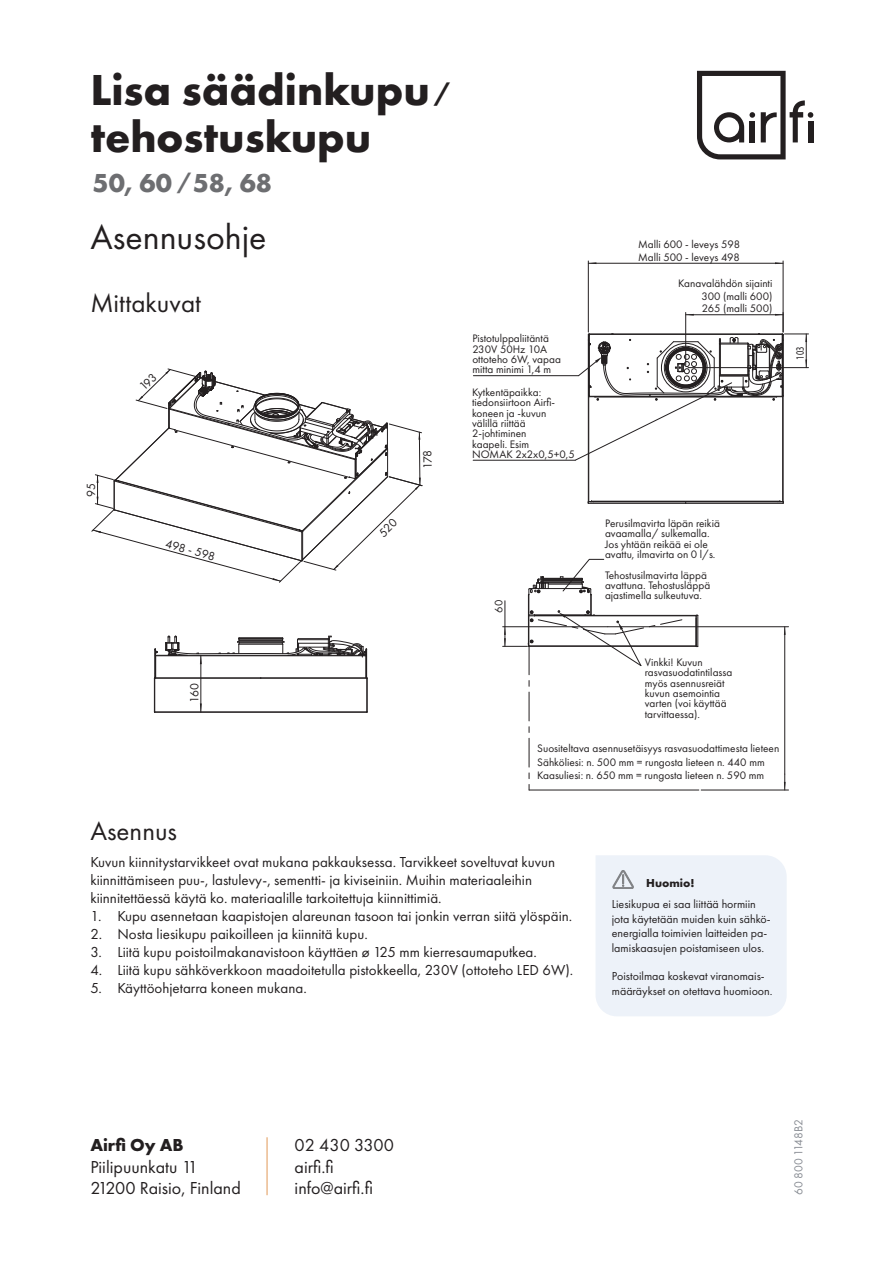
<style>
.page{position:relative;width:893px;height:1263px;background:#fff}
.page>*{position:absolute;margin:0;border:0;box-sizing:border-box;transform-origin:0 0}
.t1{font:700 45px/46.5px "Futura PT";color:#231f20}
.t2{font:36px "Futura PT";color:#231f20}
.t3{font:27px "Futura PT";color:#231f20}
.t4{font:700 27px "Futura PT";color:#6d6e71}
.t5{font:18px/21.6px "Futura PT";color:#231f20}
.t6{font:700 18px "Futura PT";color:#231f20}
.t7{font:15px/18px "Futura PT";color:#231f20}
.t8{font:12.3px "Futura PT";color:#231f20}
.t9{font:12px/14.4px "Futura PT";color:#231f20}
.t10{font:12px "Futura PT";color:#898d94}
.t11{font:700 12px "Futura PT";color:#231f20}
.t12{font:11.25px/10.4px "Futura PT";color:#231f20}
.t13{font:11.25px "Myriad Pro";color:#231f20;scale:.75 1}
.s1{font-size:25.5px}
.s2{font-size:22.5px}
</style>
<div class="page">
<svg style="left:697px;top:71px;width:116px;height:88px"></svg>
<hr style="left:267px;top:1137px;width:1px;height:58px;background:#e19856">
<div style="left:596px;top:855px;width:191px;height:161px;background:#edf2f9"></div>
<hr style="left:367px;top:678px;width:1px;height:34px;background:#231f20">
<hr style="left:155px;top:677px;width:106px;height:1px;background:#231f20">
<hr style="left:154px;top:678px;width:1px;height:34px;background:#231f20">
<hr style="left:155px;top:712px;width:212px;height:1px;background:#231f20">
<hr style="left:366px;top:678px;width:1px;height:34px;background:#231f20">
<hr style="left:155px;top:678px;width:106px;height:1px;background:#231f20">
<hr style="left:156px;top:655px;width:210px;height:1px;background:#231f20">
<svg style="left:154px;top:649px;width:4px;height:30px"></svg>
<svg style="left:165px;top:635px;width:203px;height:44px"></svg>
<hr style="left:201px;top:655px;width:1px;height:57px;background:#231f20">
<hr style="left:686px;top:503px;width:97px;height:1px;background:#231f20">
<hr style="left:588px;top:503px;width:98px;height:1px;background:#231f20">
<hr style="left:783px;top:340px;width:1px;height:162px;background:#231f20">
<svg style="left:778px;top:501px;width:6px;height:3px"></svg>
<hr style="left:592px;top:501px;width:188px;height:1px;background:#231f20">
<svg style="left:588px;top:501px;width:6px;height:3px"></svg>
<hr style="left:782px;top:396px;width:1px;height:106px;background:#231f20">
<hr style="left:588px;top:396px;width:1px;height:106px;background:#231f20">
<hr style="left:473px;top:375px;width:106px;height:1px;background:#231f20">
<hr style="left:473px;top:460px;width:102px;height:1px;background:#231f20">
<hr style="left:588px;top:261px;width:1px;height:71px;background:#231f20">
<hr style="left:783px;top:261px;width:1px;height:71px;background:#231f20">
<hr style="left:588px;top:263px;width:195px;height:1px;background:#231f20">
<svg style="left:574px;top:312px;width:234px;height:149px"></svg>
<hr style="left:688px;top:367px;width:120px;height:1px;background:#231f20">
<hr style="left:806px;top:334px;width:1px;height:34px;background:#231f20">
<hr style="left:529px;top:646px;width:167px;height:1px;background:#231f20">
<hr style="left:534px;top:615px;width:162px;height:1px;background:#231f20">
<svg style="left:695px;top:615px;width:4px;height:32px"></svg>
<hr style="left:529px;top:790px;width:170px;height:1px;background:#231f20">
<hr style="left:701px;top:790px;width:87px;height:1px;background:#231f20">
<hr style="left:608px;top:626px;width:180px;height:1px;background:#231f20">
<svg style="left:784px;top:774px;width:2px;height:16px"></svg>
<hr style="left:784px;top:627px;width:1px;height:147px;background:#231f20">
<svg style="left:503px;top:559px;width:179px;height:231px"></svg>
<svg style="left:91px;top:368px;width:332px;height:215px"></svg>
<h1 class="t1" style="left:90px;top:70px;width:363px">Lisa säädinkupu <span class="s1">/ </span>tehostuskupu</h1>
<h3 class="t4" style="left:93px;top:172px;width:181px">50, 60 <span class="s2">/</span>58, 68</h3>
<h2 class="t2" style="left:90px;top:222px;width:178px">Asennusohje</h2>
<h3 class="t3" style="left:90px;top:291px;width:112px">Mittakuvat</h3>
<p class="t8" style="left:86px;top:497px;width:15px;rotate:-90deg">95</p>
<p class="t8" style="left:167px;top:539px;width:52px;rotate:15deg">498 - 598</p>
<p class="t12" style="left:472px;top:334px;width:90px">Pistotulppaliitäntä<br>230V 50Hz 10A ottoteho 6W, vapaa mitta minimi 1,4 m</p>
<p class="t12" style="left:472px;top:388px;width:104px">Kytkentäpaikka: tiedonsiirtoon Airfi&shy;koneen ja -kuvun välillä riittää<br>2-johtiminen<br>kaapeli. Esim<br>NOMAK 2x2x0,5+0,5</p>
<p class="t12" style="left:494px;top:613px;width:14px;rotate:-90deg">60</p>
<p class="t12" style="left:638px;top:238px;width:104px;line-height:13.4px">Malli 600 - leveys 598<br>Malli 500 - leveys 498</p>
<p class="t12" style="left:701px;top:278px;width:72px;line-height:12.6px;text-align:justify;text-indent:-23px">Kanavalähdön sijainti 300 (malli 600)<br>265 (malli 500)</p>
<p class="t13" style="left:793px;top:360px;width:19px;rotate:-90deg">103</p>
<p class="t12" style="left:605px;top:519px;width:116px">Perusilmavirta läpän reikiä avaamalla/ sulkemalla.<br>Jos yhtään reikää ei ole avattu, ilmavirta on 0 l/s.</p>
<p class="t12" style="left:605px;top:571px;width:107px">Tehostusilmavirta läppä avattuna. Tehostusläppä ajastimella sulkeutuva.</p>
<p class="t8" style="left:189px;top:703px;width:21px;rotate:-90deg">160</p>
<h3 class="t3" style="left:90px;top:819px;width:88px">Asennus</h3>
<p class="t12" style="left:645px;top:658px;width:89px">Vinkki! Kuvun rasvasuodatintilassa myös asennusreiät kuvun asemointia varten (voi käyttää tarvittaessa).</p>
<p class="t12" style="left:537px;top:743px;width:244px;line-height:13.5px">Suositeltava asennusetäisyys rasvasuodattimesta lieteen<br>Sähköliesi: n. 500 mm = rungosta lieteen n. 440 mm<br>Kaasuliesi: n. 650 mm = rungosta lieteen n. 590 mm</p>
<p class="t7" style="left:90px;top:854px;width:466px">Kuvun kiinnitystarvikkeet ovat mukana pakkauksessa. Tarvikkeet soveltuvat kuvun kiinnittämiseen puu-, lastulevy-, sementti- ja kiviseiniin. Muihin materiaaleihin kiinnitettäessä käytä ko. materiaalille tarkoitettuja kiinnittimiä.</p>
<h3 class="t7" style="left:90px;top:908px;width:483px">1. Kupu asennetaan kaapistojen alareunan tasoon tai jonkin verran siitä ylöspäin.</h3>
<h3 class="t7" style="left:90px;top:926px;width:279px">2. Nosta liesikupu paikoilleen ja kiinnitä kupu.</h3>
<h3 class="t7" style="left:90px;top:944px;width:448px">3. Liitä kupu poistoilmakanavistoon käyttäen ø 125 mm kierresaumaputkea.</h3>
<h3 class="t7" style="left:90px;top:962px;width:484px">4. Liitä kupu sähköverkkoon maadoitetulla pistokkeella, 230V (ottoteho LED 6W).</h3>
<h3 class="t7" style="left:90px;top:980px;width:218px">5. Käyttöohjetarra koneen mukana.</h3>
<p class="t11" style="left:646px;top:878px;width:50px">Huomio!</p>
<p class="t9" style="left:612px;top:898px;width:160px">Liesikupua ei saa liittää hormiin jota käytetään muiden kuin sähkö&shy;energialla toimivien laitteiden pa&shy;lamiskaasujen poistamiseen ulos.</p>
<p class="t9" style="left:612px;top:970px;width:162px">Poistoilmaa koskevat viranomais - määräykset on otettava huomioon.</p>
<h3 class="t6" style="left:90px;top:1138px;width:95px">Airfi Oy AB</h3>
<h3 class="t5" style="left:90px;top:1157px;width:152px">Piilipuunkatu 11<br>21200 Raisio, Finland</h3>
<h3 class="t5" style="left:295px;top:1135px;width:101px">02 430 3300 airfi.fi info@airfi.fi</h3>
<p class="t10" style="left:793px;top:1195px;width:77px;rotate:-90deg">60 800 1148B2</p>
</div>
